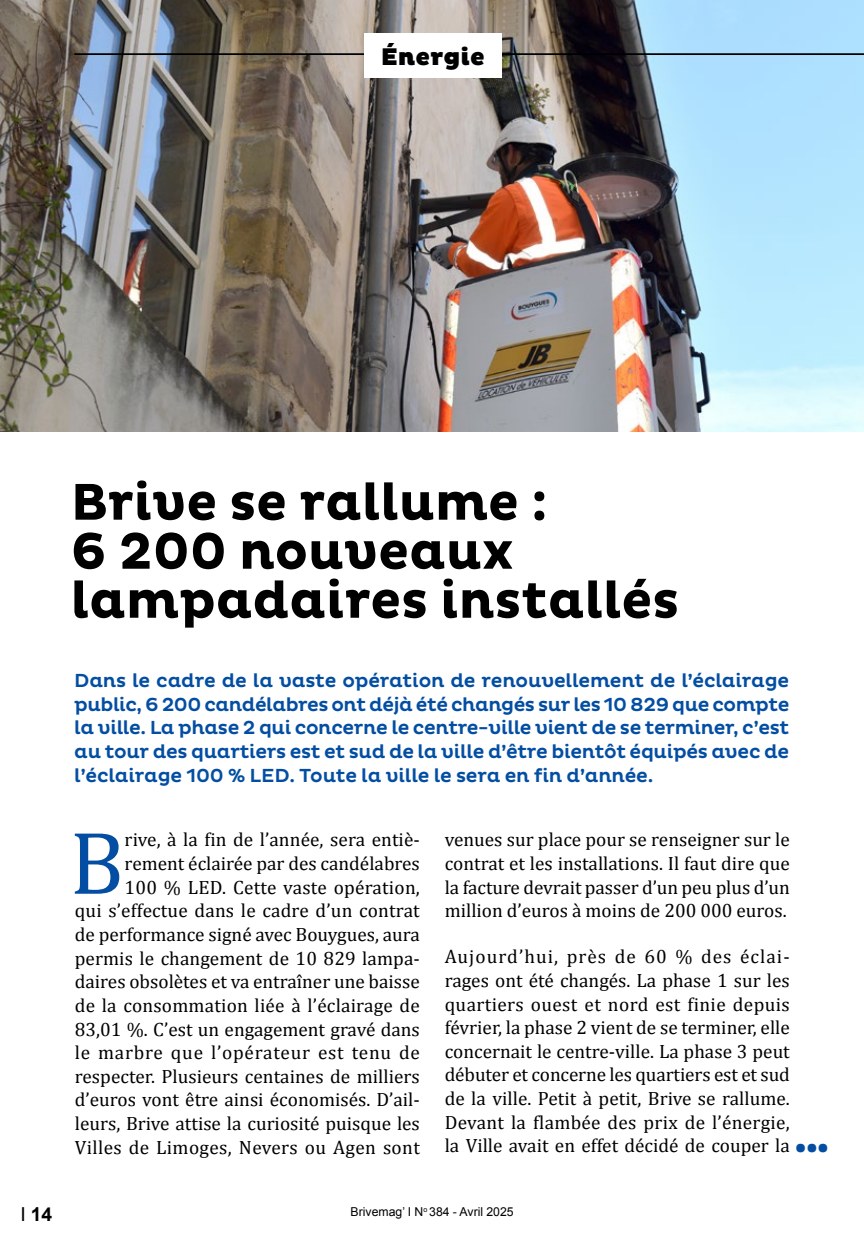
<style>
.page{position:relative;width:864px;height:1241px;background:#fff}
.page>*{position:absolute;margin:0;border:0;box-sizing:border-box;transform-origin:0 0}
.t1{font:90.12px "Cambria";color:#034ea2}
.t2{font:700 52.5px/49px "Pluto";color:#000}
.t3{font:900 26.25px "Pluto";color:#034ea2}
.t4{font:900 24.5px "Pluto";color:#000}
.t5{font:19.25px/23.6px "Cambria";color:#000;text-align:justify}
.t6{font:500 19.25px/23.6px "Pluto";letter-spacing:-.01em;color:#034ea2;text-align:justify}
.t7{font:700 19.25px "Arial";color:#000}
.t8{font:12.25px "Arial";color:#000}
.s1{font-weight:400}
</style>
<div class="page">
<img style="left:0;top:0;width:863px;height:432px">
<hr style="left:74px;top:53px;width:789px;height:2px;background:#000">
<div style="left:364px;top:33px;width:137px;height:45px;background:#fff"></div>
<p class="t4" style="left:381px;top:43px;width:105px">Énergie</p>
<p class="t7" style="left:20px;top:1206px;width:33px"><span class="s1">I</span> 14</p>
<h2 class="t2" style="left:71px;top:476px;width:609px">Brive se rallume :<br>6 200 nouveaux lampadaires installés</h2>
<p class="t6" style="left:74px;top:670px;width:716px">Dans le cadre de la vaste opération de renouvellement de l’éclairage public, 6 200 candélabres ont déjà été changés sur les 10 829 que compte la ville. La phase 2 qui concerne le centre-ville vient de se terminer, c’est au tour des quartiers est et sud de la ville d’être bientôt équipés avec de l’éclairage 100 % LED. Toute la ville le sera en fin d’année.</p>
<p class="t5" style="left:75px;top:828px;width:346px;text-align:right">rive, à la fin de l’année, sera entiè&shy;rement éclairée par des candélabres<br>100 % LED. Cette vaste opération,<br>qui s’effectue dans le cadre d’un contrat de performance signé avec Bouygues, aura permis le changement de 10 829 lampa&shy;daires obsolètes et va entraîner une baisse de la consommation liée à l’éclairage de 83,01 %. C’est un engagement gravé dans le marbre que l’opérateur est tenu de respecter. Plusieurs centaines de milliers d’euros vont être ainsi économisés. D’ail&shy;leurs, Brive attise la curiosité puisque les Villes de Limoges, Nevers ou Agen sont</p>
<p class="t5" style="left:444px;top:828px;width:346px">venues sur place pour se renseigner sur le contrat et les installations. Il faut dire que la facture devrait passer d’un peu plus d’un million d’euros à moins de 200 000 euros.</p>
<h1 class="t1" style="left:69px;top:815px;width:57px">B</h1>
<p class="t5" style="left:444px;top:945px;width:346px">Aujourd’hui, près de 60 % des éclai&shy;rages ont été changés. La phase 1 sur les quartiers ouest et nord est finie depuis février, la phase 2 vient de se terminer, elle concernait le centre-ville. La phase 3 peut débuter et concerne les quartiers est et sud de la ville. Petit à petit, Brive se rallume.<br>Devant la flambée des prix de l’énergie, la Ville avait en effet décidé de couper la</p>
<h3 class="t3" style="left:795px;top:1132px;width:35px">•••</h3>
<p class="t8" style="left:350px;top:1206px;width:164px">Brivemag’ I N<sup>o</sup> 384 - Avril 2025</p>
</div>
